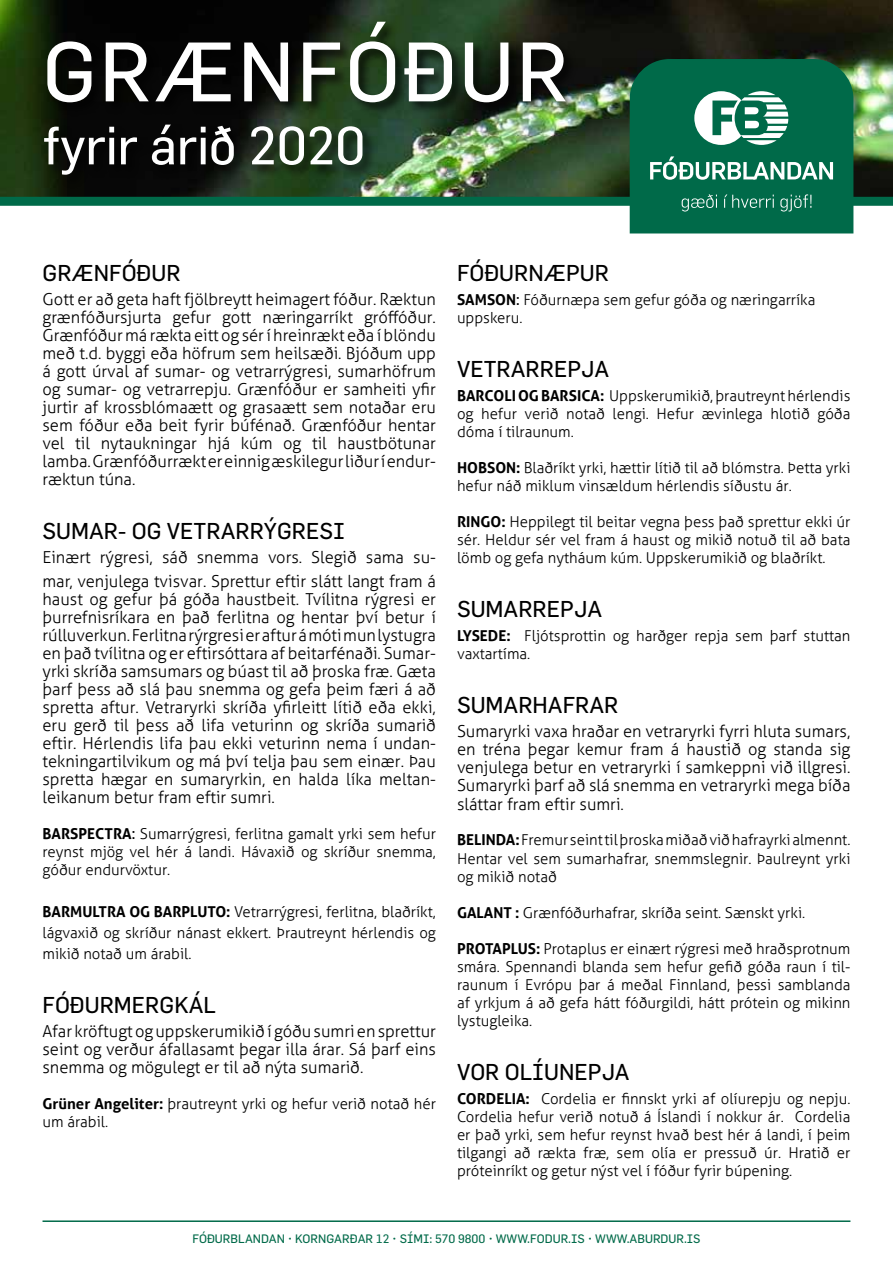
<style>
.page{position:relative;width:893px;height:1263px;background:#fff}
.page>*{position:absolute;margin:0;border:0;box-sizing:border-box;transform-origin:0 0}
.t1{font:82.5px "Flama";letter-spacing:.03em;color:#fff}
.t2{font:52.5px "Flama";letter-spacing:-.01em;color:#fff}
.t3{font:22.5px "Flama";color:#000}
.t4{font:300 16.5px/18px "Aller";color:#000;text-align:justify}
.t5{font:300 15px/18px "Aller";color:#000;text-align:justify}
.t6{font:12px "Flama";color:#006a49}
.s1{font-weight:700}
.s2{font-weight:400}
</style>
<div class="page">
<img style="left:0;top:0;width:893px;height:206px">
<div style="left:42px;top:20px;width:536px;height:169px;background:#000;opacity:.75"></div>
<svg style="left:630px;top:59px;width:223px;height:174px;background:#1e7a5d"></svg>
<hr style="left:43px;top:1220px;width:807px;height:2px;background:#006a49">
<h1 class="t1" style="left:43px;top:22px;width:528px">GRÆNFÓÐUR</h1>
<h2 class="t2" style="left:43px;top:114px;width:324px">fyrir árið 2020</h2>
<h3 class="t3" style="left:43px;top:259px;width:140px">GRÆNFÓÐUR</h3>
<p class="t4" style="left:43px;top:290px;width:395px">Gott er að geta haft fjölbreytt heimagert fóður. Ræktun grænfóðursjurta gefur gott næringarríkt gróffóður.<br>Grænfóður má rækta eitt og sér í hreinrækt eða í blöndu með t.d. byggi eða höfrum sem heilsæði. Bjóðum upp á gott úrval af sumar- og vetrarrýgresi, sumarhöfrum og sumar- og vetrarrepju. Grænfóður er samheiti yfir jurtir af krossblómaætt og grasaætt sem notaðar eru sem fóður eða beit fyrir búfénað. Grænfóður hentar vel til nytaukningar hjá kúm og til haustbötunar lamba. Grænfóðurrækt er einnig æskilegur liður í endur&shy;ræktun túna.</p>
<h3 class="t3" style="left:43px;top:517px;width:304px">SUMAR- OG VETRARRÝGRESI</h3>
<p class="t4" style="left:43px;top:545px;width:395px;line-height:24px">Einært rýgresi, sáð snemma vors. Slegið sama su&shy;mar, venjulega tvisvar. Sprettur eftir slátt langt fram á</p>
<p class="t4" style="left:43px;top:590px;width:395px">haust og gefur þá góða haustbeit. Tvílitna rýgresi er þurrefnisríkara en það ferlitna og hentar því betur í rúlluverkun. Ferlitna rýrgresi er aftur á móti mun lystugra en það tvílitna og er eftirsóttara af beitarfénaði. Sumar&shy;yrki skríða samsumars og búast til að þroska fræ. Gæta þarf þess að slá þau snemma og gefa þeim færi á að spretta aftur. Vetraryrki skríða yfirleitt lítið eða ekki, eru gerð til þess að lifa veturinn og skríða sumarið eftir. Hérlendis lifa þau ekki veturinn nema í undan&shy;tekningartilvikum og má því telja þau sem einær. Þau spretta hægar en sumaryrkin, en halda líka meltan&shy;leikanum betur fram eftir sumri.</p>
<p class="t5" style="left:43px;top:824px;width:395px"><span class="s1">BARSPECTRA</span><span class="s2">:</span> Sumarrýgresi, ferlitna gamalt yrki sem hefur reynst mjög vel hér á landi. Hávaxið og skríður snemma, góður endurvöxtur.</p>
<p class="t5" style="left:43px;top:901px;width:395px;line-height:21px"><span class="s1">BARMULTRA OG BARPLUTO:</span> Vetrarrýgresi, ferlitna, blaðríkt, lágvaxið og skríður nánast ekkert. Þrautreynt hérlendis og mikið notað um árabil.</p>
<h3 class="t3" style="left:43px;top:991px;width:175px">FÓÐURMERGKÁL</h3>
<p class="t4" style="left:43px;top:1022px;width:395px">Afar kröftugt og uppskerumikið í góðu sumri en sprettur seint og verður áfallasamt þegar illa árar. Sá þarf eins snemma og mögulegt er til að nýta sumarið.</p>
<p class="t5" style="left:43px;top:1094px;width:395px"><span class="s1">Grüner Angeliter:</span> þrautreynt yrki og hefur verið notað hér um árabil.</p>
<h3 class="t3" style="left:457px;top:260px;width:153px">FÓÐURNÆPUR</h3>
<p class="t5" style="left:457px;top:291px;width:360px"><span class="s1">SAMSON</span><span class="s2">:</span> Fóðurnæpa sem gefur góða og næringarríka uppskeru.</p>
<h3 class="t3" style="left:457px;top:356px;width:154px">VETRARREPJA</h3>
<p class="t5" style="left:457px;top:387px;width:395px"><span class="s1">BARCOLI OG BARSICA:</span> Uppskerumikið, þrautreynt hérlendis og hefur verið notað lengi. Hefur ævinlega hlotið góða dóma í tilraunum.</p>
<p class="t5" style="left:457px;top:459px;width:395px"><span class="s1">HOBSON:</span> Blaðríkt yrki, hættir lítið til að blómstra. Þetta yrki hefur náð miklum vinsældum hérlendis síðustu ár.</p>
<p class="t5" style="left:457px;top:513px;width:395px"><span class="s1">RINGO:</span> Heppilegt til beitar vegna þess það sprettur ekki úr sér. Heldur sér vel fram á haust og mikið notuð til að bata lömb og gefa nytháum kúm. Uppskerumikið og blaðríkt.</p>
<h3 class="t3" style="left:457px;top:596px;width:147px">SUMARREPJA</h3>
<p class="t5" style="left:457px;top:627px;width:395px"><span class="s1">LYSEDE:</span> Fljótsprottin og harðger repja sem þarf stuttan vaxtartíma.</p>
<h3 class="t3" style="left:457px;top:692px;width:163px">SUMARHAFRAR</h3>
<p class="t4" style="left:457px;top:723px;width:395px">Sumaryrki vaxa hraðar en vetraryrki fyrri hluta sumars, en tréna þegar kemur fram á haustið og standa sig venjulega betur en vetraryrki í samkeppni við illgresi.<br>Sumaryrki þarf að slá snemma en vetraryrki mega bíða sláttar fram eftir sumri.</p>
<p class="t5" style="left:457px;top:831px;width:395px"><span class="s1">BELINDA:</span> Fremur seint til þroska miðað við hafrayrki almennt.<br>Hentar vel sem sumarhafrar, snemmslegnir. Þaulreynt yrki og mikið notað</p>
<p class="t5" style="left:457px;top:903px;width:350px"><span class="s1">GALANT :</span> Grænfóðurhafrar, skríða seint. Sænskt yrki.</p>
<p class="t5" style="left:457px;top:939px;width:395px"><span class="s1">PROTAPLUS:</span> Protaplus er einært rýgresi með hraðsprotnum smára. Spennandi blanda sem hefur gefið góða raun í til&shy;raunum í Evrópu þar á meðal Finnland, þessi samblanda af yrkjum á að gefa hátt fóðurgildi, hátt prótein og mikinn lystugleika.</p>
<h3 class="t3" style="left:457px;top:1058px;width:174px">VOR OLÍUNEPJA</h3>
<p class="t5" style="left:457px;top:1089px;width:395px"><span class="s1">CORDELIA:</span> Cordelia er finnskt yrki af olíurepju og nepju.<br>Cordelia hefur verið notuð á Íslandi í nokkur ár. Cordelia er það yrki, sem hefur reynst hvað best hér á landi, í þeim tilgangi að rækta fræ, sem olía er pressuð úr. Hratið er próteinríkt og getur nýst vel í fóður fyrir búpening.</p>
<p class="t6" style="left:192px;top:1231px;width:510px">FÓÐURBLANDAN • KORNGARÐAR 12 • SÍMI: 570 9800 • WWW.FODUR.IS • WWW.ABURDUR.IS</p>
</div>
